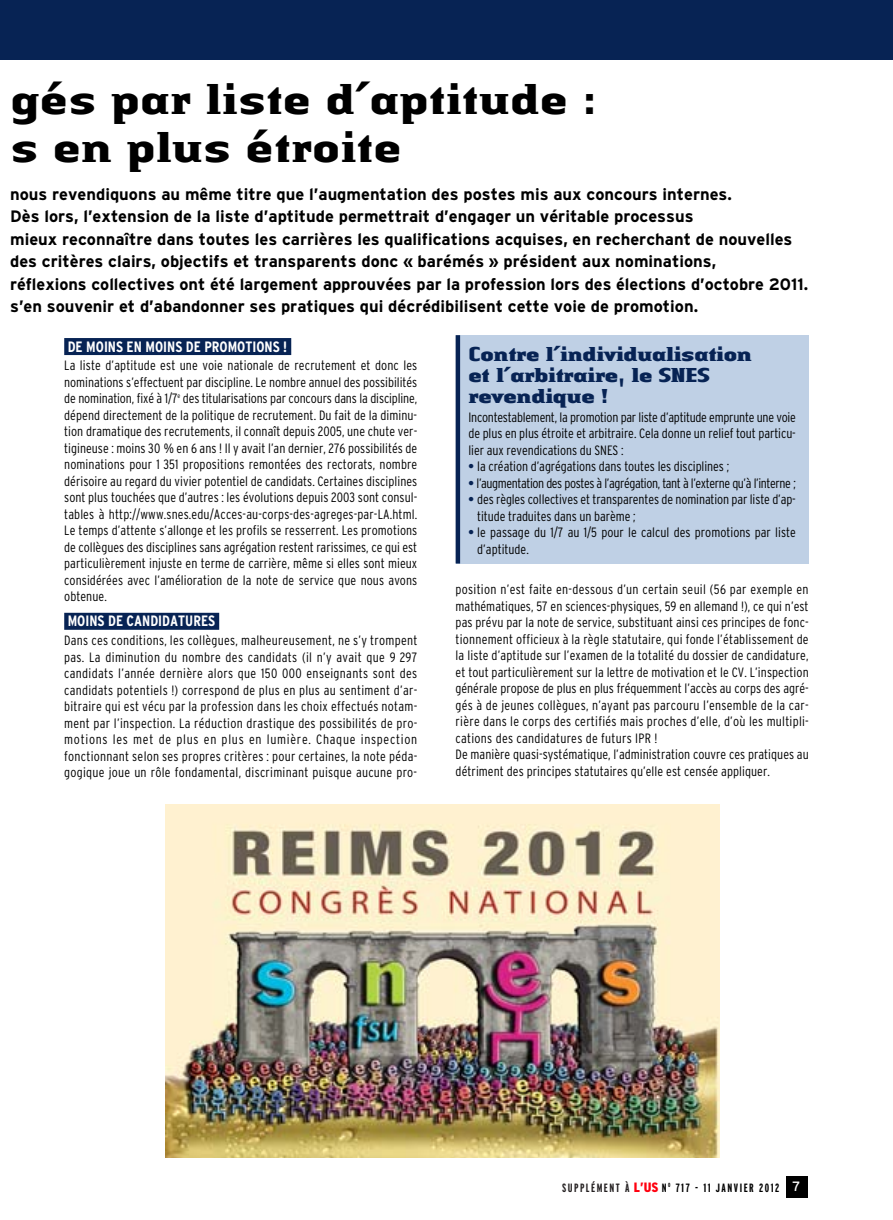
<style>
.page{position:relative;width:893px;height:1220px;background:#fff}
.page>*{position:absolute;margin:0;border:0;box-sizing:border-box;transform-origin:0 0}
.t1{font:700 45px/48px "Authentic Small Ser LT";letter-spacing:-.015em;color:#000}
.t2{font:900 21px/21px "Authentic Small Ser LT";letter-spacing:-.015em;color:#072354}
.t3{font:700 16.5px/22.5px "Interstate";color:#000}
.t4{font:700 condensed 15px "Interstate";color:#fff}
.t5{font:300 condensed 13.5px/16.5px "Interstate";letter-spacing:.005em;color:#000;text-align:justify}
.t6{font:300 condensed 13.5px "Interstate";letter-spacing:-.03em;color:#000}
.t7{font:700 extra-condensed 12px "Interstate";letter-spacing:.125em;color:#000}
.s1{color:#072354}
.s2{font-weight:700;color:#072354}
.s3{color:#231f20}
.s4{font-weight:900;font-stretch:condensed;font-size:13.5px;color:#ff000f}
.s5{font-weight:400;font-stretch:normal;font-size:13.5px;color:#fff}
</style>
<div class="page">
<div style="left:786px;top:1176px;width:21px;height:21px;background:#000"></div>
<div style="left:1px;top:0;width:891px;height:60px;background:#072354"></div>
<div style="left:64px;top:338px;width:227px;height:17px;background:#072354"></div>
<div style="left:64px;top:613px;width:155px;height:17px;background:#072354"></div>
<div style="left:456px;top:335px;width:352px;height:228px;background:#bfd0e5"></div>
<div style="left:455px;top:335px;width:5px;height:228px;background:#072354"></div>
<img style="left:165px;top:805px;width:554px;height:352px">
<h1 class="t1" style="left:10px;top:80px;width:588px">gés par liste d’aptitude : s en plus étroite</h1>
<p class="t3" style="left:10px;top:184px;width:799px">nous revendiquons au même titre que l’augmentation des postes mis aux concours internes.<br>Dès lors, l’extension de la liste d’aptitude permettrait d’engager un véritable processus<br>mieux reconnaître dans toutes les carrières les qualifications acquises, en recherchant de nouvelles des critères clairs, objectifs et transparents donc « barémés » président aux nominations,<br>réflexions collectives ont été largement approuvées par la profession lors des élections d’octobre 2011. s’en souvenir et d’abandonner ses pratiques qui décrédibilisent cette voie de promotion.</p>
<p class="t4" style="left:68px;top:341px;width:225px">DE MOINS EN MOINS DE PROMOTIONS !<span class="s1">I</span></p>
<p class="t5" style="left:64px;top:358px;width:354px">La liste d’aptitude est une voie nationale de recrutement et donc les nominations s’effectuent par discipline. Le nombre annuel des possibilités de nomination, fixé à 1/7<sup>e</sup> des titularisations par concours dans la discipline, dépend directement de la politique de recrutement. Du fait de la diminu&shy;tion dramatique des recrutements, il connaît depuis 2005, une chute ver&shy;tigineuse : moins 30 % en 6 ans ! Il y avait l’an dernier, 276 possibilités de nominations pour 1 351 propositions remontées des rectorats, nombre dérisoire au regard du vivier potentiel de candidats. Certaines disciplines sont plus touchées que d’autres : les évolutions depuis 2003 sont consul&shy;tables à http://www.snes.edu/Acces-au-corps-des-agreges-par-LA.html.<br>Le temps d’attente s’allonge et les profils se resserrent. Les promotions de collègues des disciplines sans agrégation restent rarissimes, ce qui est particulièrement injuste en terme de carrière, même si elles sont mieux considérées avec l’amélioration de la note de service que nous avons obtenue.</p>
<p class="t4" style="left:68px;top:615px;width:153px">MOINS DE CANDIDATURES<span class="s1">I</span></p>
<p class="t5" style="left:64px;top:633px;width:354px">Dans ces conditions, les collègues, malheureusement, ne s’y trompent pas. La diminution du nombre des candidats (il n’y avait que 9 297 candidats l’année dernière alors que 150 000 enseignants sont des candidats potentiels !) correspond de plus en plus au sentiment d’ar&shy;bitraire qui est vécu par la profession dans les choix effectués notam&shy;ment par l’inspection. La réduction drastique des possibilités de pro&shy;motions les met de plus en plus en lumière. Chaque inspection fonctionnant selon ses propres critères : pour certaines, la note péda&shy;gogique joue un rôle fondamental, discriminant puisque aucune pro-</p>
<h2 class="t2" style="left:468px;top:346px;width:285px">Contre l’individualisation et l’arbitraire, le SNES revendique !</h2>
<p class="t5" style="left:468px;top:410px;width:329px">Incontestablement, la promotion par liste d’aptitude emprunte une voie de plus en plus étroite et arbitraire. Cela donne un relief tout particu&shy;lier aux revendications du SNES :</p>
<p class="t5" style="left:468px;top:459px;width:262px"><span class="s2">•</span> la création d’agrégations dans toutes les disciplines ;</p>
<p class="t6" style="left:468px;top:478px;width:329px"><span class="s2">•</span> l’augmentation des postes à l’agrégation, tant à l’externe qu’à l’interne ;</p>
<p class="t5" style="left:477px;top:492px;width:320px;text-indent:-9px"><span class="s2">•</span> des règles collectives et transparentes de nomination par liste d’ap&shy;titude traduites dans un barème ;</p>
<p class="t5" style="left:477px;top:525px;width:320px;text-indent:-9px"><span class="s2">•</span> le passage du 1/7 au 1/5 pour le calcul des promotions par liste d’aptitude.</p>
<p class="t5" style="left:455px;top:582px;width:355px;text-align:left">position n’est faite en-dessous d’un certain seuil (56 par exemple en mathématiques, 57 en sciences-physiques, 59 en allemand !), ce qui n’est pas prévu par la note de service, substituant ainsi ces principes de fonc&shy;tionnement officieux à la règle statutaire, qui fonde l’établissement de la liste d’aptitude sur l’examen de la totalité du dossier de candidature, et tout particulièrement sur la lettre de motivation et le CV. L’inspection générale propose de plus en plus fréquemment l’accès au corps des agré&shy;gés à de jeunes collègues, n’ayant pas parcouru l’ensemble de la car&shy;rière dans le corps des certifiés mais proches d’elle, d’où les multipli&shy;cations des candidatures de futurs IPR !<br>De manière quasi-systématique, l’administration couvre ces pratiques au détriment des principes statutaires qu’elle est censée appliquer.</p>
<p class="t7" style="left:562px;top:1183px;width:240px"><span class="s3">SUPPLÉMENT À</span> <span class="s4">L’US</span> N <sup>O</sup> 717 - 11 JANVIER 2012 <span class="s5">7</span></p>
</div>
